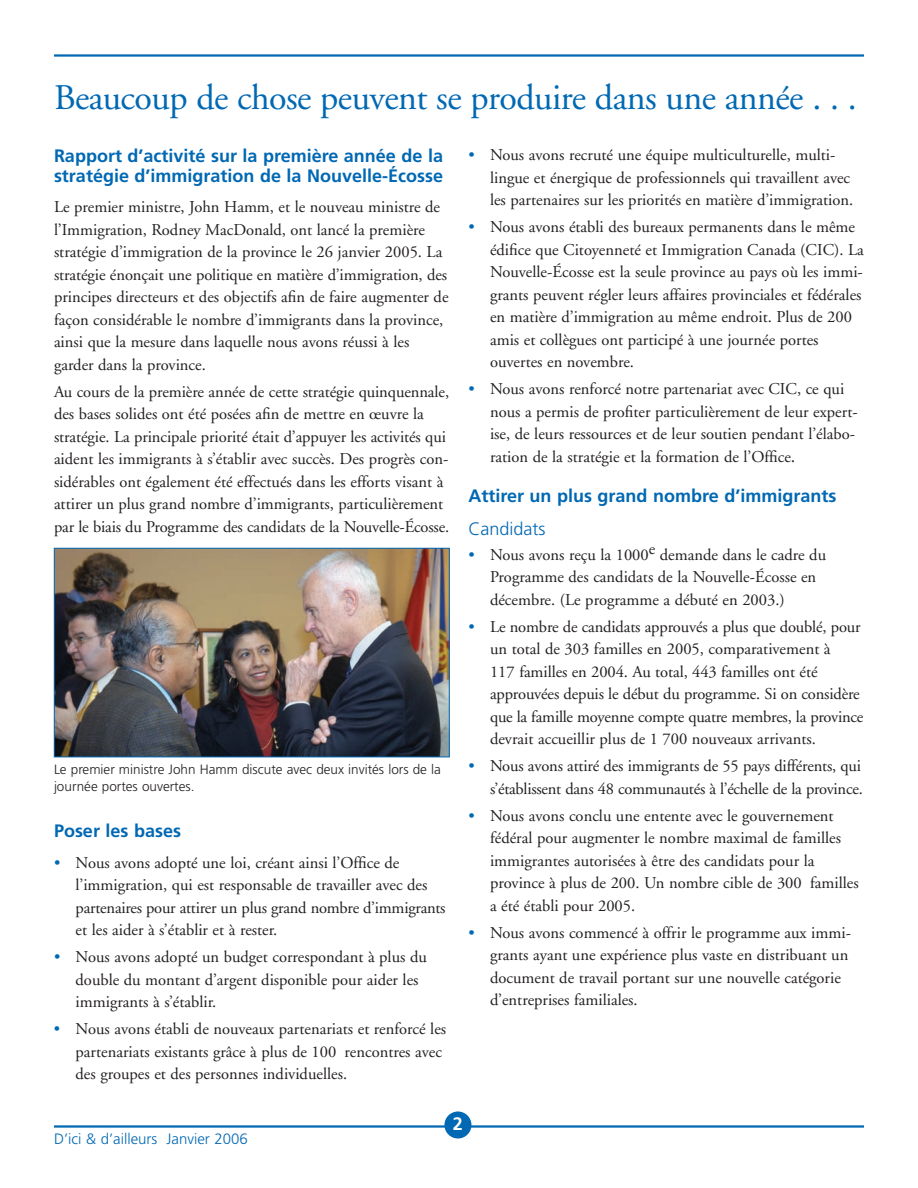
<style>
.page{position:relative;width:918px;height:1188px;background:#fff}
.page>*{position:absolute;margin:0;border:0;box-sizing:border-box;transform-origin:0 0}
.t1{font:36px "Adobe Garamond";letter-spacing:-.015em;color:#0168b3}
.t2{font:700 18px/19.5px "Frutiger";color:#0168b3}
.t3{font:300 18px "Frutiger";color:#0168b3}
.t4{font:700 18px "Frutiger";color:#fff}
.t5{font:16.5px/22.5px "Adobe Garamond";color:#231f20}
.t6{font:300 15px "Frutiger";color:#0168b3}
.t7{font:300 13.5px/16.5px "Frutiger";color:#231f20}
.s1{color:#0168b3}
.s2{font-size:18px}
</style>
<div class="page">
<hr style="left:54px;top:1125px;width:810px;height:3px;background:#0168b3">
<hr style="left:54px;top:54px;width:810px;height:3px;background:#0168b3">
<div style="left:444px;top:1112px;width:27px;height:26px;background:#0168b3;border-radius:50%"></div>
<img style="left:56px;top:550px;width:392px;height:205px">
<div style="left:54px;top:548px;width:396px;height:209px;border:1px solid #0168b3"></div>
<h1 class="t1" style="left:54px;top:83px;width:804px">Beaucoup de chose peuvent se produire dans une année . . .</h1>
<p class="t2" style="left:54px;top:147px;width:391px">Rapport d’activité sur la première année de la stratégie d’immigration de la Nouvelle-Écosse</p>
<p class="t5" style="left:54px;top:197px;width:396px">Le premier ministre, John Hamm, et le nouveau ministre de l’Immigration, Rodney MacDonald, ont lancé la première stratégie d’immigration de la province le 26 janvier 2005. La stratégie énonçait une politique en matière d’immigration, des principes directeurs et des objectifs afin de faire augmenter de façon considérable le nombre d’immigrants dans la province, ainsi que la mesure dans laquelle nous avons réussi à les garder dans la province.</p>
<p class="t5" style="left:54px;top:382px;width:397px">Au cours de la première année de cette stratégie quinquennale, des bases solides ont été posées afin de mettre en œuvre la stratégie. La principale priorité était d’appuyer les activités qui aident les immigrants à s’établir avec succès. Des progrès con&shy;sidérables ont également été effectués dans les efforts visant à attirer un plus grand nombre d’immigrants, particulièrement par le biais du Programme des candidats de la Nouvelle-Écosse.</p>
<p class="t7" style="left:54px;top:762px;width:388px">Le premier ministre John Hamm discute avec deux invités lors de la journée portes ouvertes.</p>
<p class="t2" style="left:54px;top:822px;width:129px">Poser les bases</p>
<p class="t5" style="left:76px;top:853px;width:372px;text-indent:-22px"><span class="s1">•</span> Nous avons adopté une loi, créant ainsi l’Office de l’immigration, qui est responsable de travailler avec des partenaires pour attirer un plus grand nombre d’immigrants et les aider à s’établir et à rester.</p>
<p class="t5" style="left:76px;top:947px;width:353px;text-indent:-22px"><span class="s1">•</span> Nous avons adopté un budget correspondant à plus du double du montant d’argent disponible pour aider les immigrants à s’établir.</p>
<p class="t5" style="left:76px;top:1019px;width:372px;text-indent:-22px"><span class="s1">•</span> Nous avons établi de nouveaux partenariats et renforcé les partenariats existants grâce à plus de 100 rencontres avec des groupes et des personnes individuelles.</p>
<p class="t5" style="left:490px;top:145px;width:365px;text-indent:-22px"><span class="s1">•</span> Nous avons recruté une équipe multiculturelle, multi&shy;lingue et énergique de professionnels qui travaillent avec les partenaires sur les priorités en matière d’immigration.</p>
<p class="t5" style="left:490px;top:217px;width:375px;text-indent:-22px"><span class="s1">•</span> Nous avons établi des bureaux permanents dans le même édifice que Citoyenneté et Immigration Canada (CIC). La Nouvelle-Écosse est la seule province au pays où les immi&shy;grants peuvent régler leurs affaires provinciales et fédérales en matière d’immigration au même endroit. Plus de 200 amis et collègues ont participé à une journée portes ouvertes en novembre.</p>
<p class="t5" style="left:490px;top:379px;width:369px;text-indent:-22px"><span class="s1">•</span> Nous avons renforcé notre partenariat avec CIC, ce qui nous a permis de profiter particulièrement de leur expert&shy;ise, de leurs ressources et de leur soutien pendant l’élabo&shy;ration de la stratégie et la formation de l’Office<span class="s2">.</span></p>
<p class="t2" style="left:468px;top:487px;width:369px">Attirer un plus grand nombre d’immigrants</p>
<p class="t3" style="left:468px;top:522px;width:79px">Candidats</p>
<p class="t5" style="left:490px;top:545px;width:338px;text-indent:-22px"><span class="s1">•</span> Nous avons reçu la 1000e demande dans le cadre du<br>Programme des candidats de la Nouvelle-Écosse en décembre. (Le programme a débuté en 2003.)</p>
<p class="t5" style="left:490px;top:617px;width:375px;text-indent:-22px"><span class="s1">•</span> Le nombre de candidats approuvés a plus que doublé, pour un total de 303 familles en 2005, comparativement à<br>117 familles en 2004. Au total, 443 familles ont été approuvées depuis le début du programme. Si on considère que la famille moyenne compte quatre membres, la province devrait accueillir plus de 1 700 nouveaux arrivants.</p>
<p class="t5" style="left:468px;top:756px;width:396px;text-align:right"><span class="s1">•</span> Nous avons attiré des immigrants de 55 pays différents, qui s’établissent dans 48 communautés à l’échelle de la province.</p>
<p class="t5" style="left:490px;top:806px;width:370px;text-indent:-22px"><span class="s1">•</span> Nous avons conclu une entente avec le gouvernement fédéral pour augmenter le nombre maximal de familles immigrantes autorisées à être des candidats pour la province à plus de 200. Un nombre cible de 300 familles a été établi pour 2005.</p>
<p class="t5" style="left:490px;top:923px;width:362px;text-indent:-22px"><span class="s1">•</span> Nous avons commencé à offrir le programme aux immi&shy;grants ayant une expérience plus vaste en distribuant un document de travail portant sur une nouvelle catégorie d’entreprises familiales.</p>
<p class="t6" style="left:54px;top:1133px;width:195px">D’ici &amp; d’ailleurs Janvier 2006</p>
<p class="t4" style="left:453px;top:1117px;width:12px">2</p>
</div>
